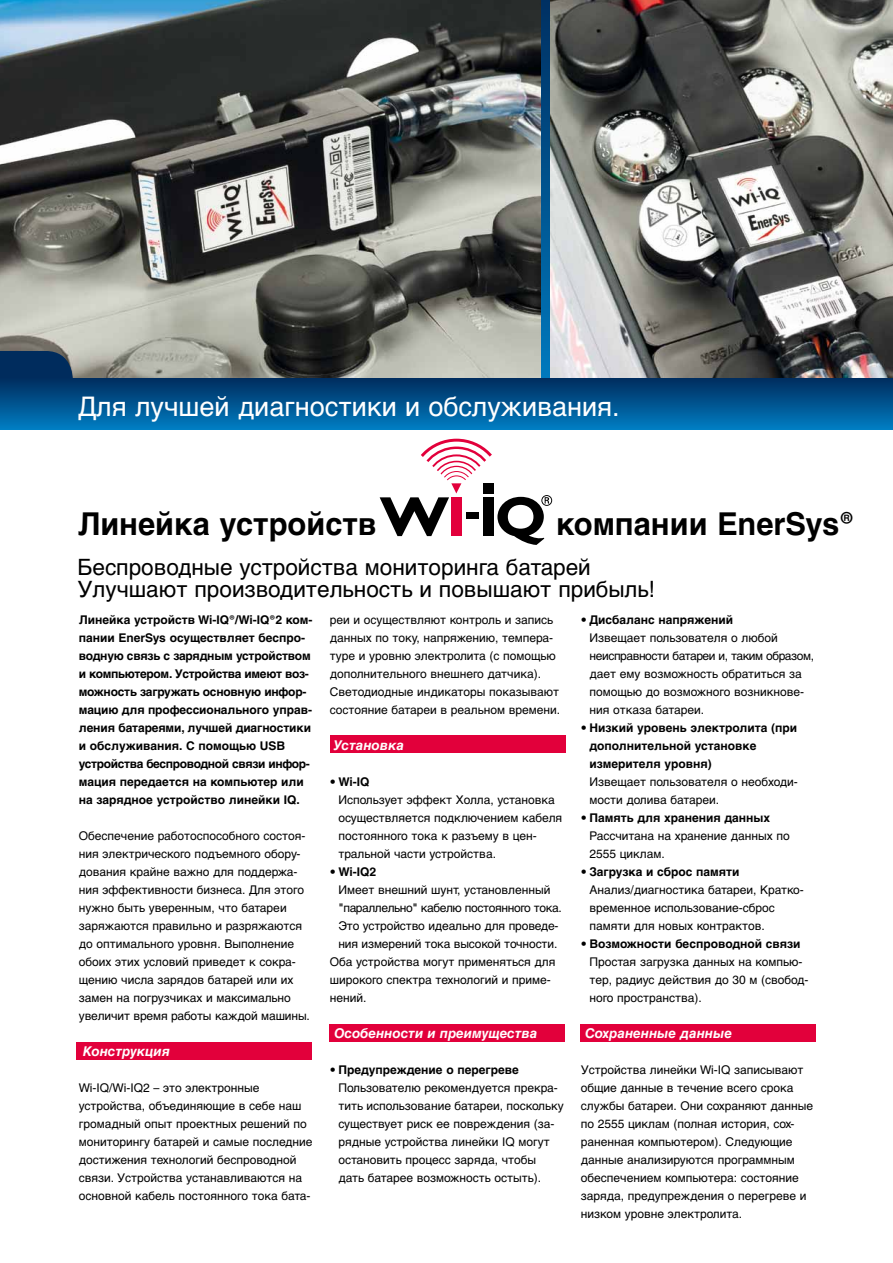
<style>
.page{position:relative;width:893px;height:1263px;background:#fff}
.page>*{position:absolute;margin:0;border:0;box-sizing:border-box;transform-origin:0 0}
.t1{font:700 31.5px "Helvetica Cyr";color:#000}
.t2{font:27px "Helvetica Cyr Upright";color:#fff}
.t3{font:22.5px/22.5px "Helvetica Cyr Upright";color:#000}
.t4{font:13.5px "Helvetica Cyr Bold Inclined";color:#fff}
.t5{font:12px/18px "Helvetica Cyr Upright";color:#000}
.t6{font:700 12px/18px "Helvetica Cyr";color:#000}
.t7{font:12px "Helvetica Cyr Upright";letter-spacing:-.03em;color:#000}
</style>
<div class="page">
<img style="left:0;top:0;width:540px;height:378px">
<img style="left:551px;top:0;width:342px;height:378px">
<div style="left:580px;top:1024px;width:235px;height:17px;background:#e2003b"></div>
<div style="left:77px;top:1043px;width:235px;height:17px;background:#e2003b"></div>
<div style="left:330px;top:736px;width:236px;height:17px;background:#e2003b"></div>
<div style="left:330px;top:1024px;width:235px;height:17px;background:#e2003b"></div>
<svg style="left:0;top:351px;width:73px;height:27px;background:#0c3460"></svg>
<div style="left:0;top:378px;width:893px;height:51px;background:linear-gradient(to bottom,#002c5d,#007cc1)"></div>
<svg style="left:380px;top:438px;width:172px;height:107px"></svg>
<div style="left:466px;top:512px;width:12px;height:6px;background:#000"></div>
<h2 class="t2" style="left:78px;top:391px;width:543px">Для лучшей диагностики и обслуживания.</h2>
<h1 class="t1" style="left:77px;top:506px;width:301px">Линейка устройств</h1>
<h1 class="t1" style="left:556px;top:506px;width:299px">компании EnerSys®</h1>
<h3 class="t3" style="left:78px;top:556px;width:579px">Беспроводные устройства мониторинга батарей<br>Улучшают производительность и повышают прибыль!</h3>
<p class="t6" style="left:79px;top:610px;width:235px">Линейка устройств Wi-IQ®/Wi-IQ®2 ком&shy;пании EnerSys осуществляет беспро&shy;водную связь с зарядным устройством и компьютером. Устройства имеют воз&shy;можность загружать основную инфор--- мацию для профессионального управ&shy;ления батареями, лучшей диагностики и обслуживания. С помощью USB устройства беспроводной связи инфор&shy;мация передается на компьютер или на зарядное устройство линейки IQ.</p>
<p class="t5" style="left:79px;top:826px;width:233px">Обеспечение работоспособного состоя&shy;ния электрического подъемного обору&shy;дования крайне важно для поддержа&shy;ния эффективности бизнеса. Для этого нужно быть уверенным, что батареи заряжаются правильно и разряжаются до оптимального уровня. Выполнение обоих этих условий приведет к сокра&shy;щению числа зарядов батарей или их замен на погрузчиках и максимально увеличит время работы каждой машины.</p>
<p class="t4" style="left:83px;top:1043px;width:88px">Конструкция</p>
<p class="t5" style="left:79px;top:1078px;width:235px">Wi-IQ/Wi-IQ2 – это электронные устройства, объединяющие в себе наш громадный опыт проектных решений по мониторингу батарей и самые последние достижения технологий беспроводной связи. Устройства устанавливаются на основной кабель постоянного тока бата--</p>
<p class="t5" style="left:330px;top:610px;width:232px">реи и осуществляют контроль и запись данных по току, напряжению, темпера&shy;туре и уровню электролита (с помощью дополнительного внешнего датчика).<br>Светодиодные индикаторы показывают состояние батареи в реальном времени.</p>
<p class="t4" style="left:333px;top:737px;width:72px">Установка</p>
<p class="t6" style="left:330px;top:772px;width:41px">• Wi-IQ</p>
<p class="t5" style="left:338px;top:790px;width:225px">Использует эффект Холла, установка осуществляется подключением кабеля постоянного тока к разъему в цен&shy;тральной части устройства.</p>
<p class="t6" style="left:330px;top:862px;width:48px">• Wi-IQ2</p>
<p class="t5" style="left:338px;top:880px;width:214px">Имеет внешний шунт, установленный</p>
<p class="t7" style="left:338px;top:901px;width:225px">"параллельно" кабелю постоянного тока.</p>
<p class="t5" style="left:338px;top:916px;width:222px">Это устройство идеально для проведе-</p>
<p class="t5" style="left:338px;top:934px;width:220px">ния измерений тока высокой точности.</p>
<p class="t5" style="left:330px;top:952px;width:227px">Оба устройства могут применяться для</p>
<p class="t5" style="left:330px;top:970px;width:222px">широкого спектра технологий и приме-</p>
<p class="t5" style="left:330px;top:988px;width:38px">нений.</p>
<p class="t4" style="left:334px;top:1025px;width:205px">Особенности и преимущества</p>
<p class="t6" style="left:330px;top:1060px;width:190px">• Предупреждение о перегреве</p>
<p class="t5" style="left:338px;top:1078px;width:227px">Пользователю рекомендуется прекра&shy;тить использование батареи, поскольку существует риск ее повреждения (за&shy;рядные устройства линейки IQ могут остановить процесс заряда, чтобы дать батарее возможность остыть).</p>
<p class="t6" style="left:581px;top:610px;width:154px">• Дисбаланс напряжений</p>
<p class="t5" style="left:589px;top:628px;width:226px">Извещает пользователя о любой неисправности батареи и, таким образом, дает ему возможность обратиться за помощью до возможного возникнове&shy;ния отказа батареи.</p>
<p class="t6" style="left:589px;top:718px;width:209px;text-indent:-9px">• Низкий уровень электролита (при дополнительной установке измерителя уровня)</p>
<p class="t5" style="left:589px;top:772px;width:210px">Извещает пользователя о необходи&shy;мости долива батареи.</p>
<p class="t6" style="left:581px;top:808px;width:191px">• Память для хранения данных</p>
<p class="t5" style="left:589px;top:826px;width:202px">Рассчитана на хранение данных по<br>2555 циклам.</p>
<p class="t6" style="left:581px;top:862px;width:160px">• Загрузка и сброс памяти</p>
<p class="t5" style="left:589px;top:880px;width:216px">Анализ/диагностика батареи, Кратко&shy;временное использование-сброс памяти для новых контрактов.</p>
<p class="t6" style="left:581px;top:934px;width:221px">• Возможности беспроводной связи</p>
<p class="t5" style="left:589px;top:952px;width:221px">Простая загрузка данных на компью&shy;тер, радиус действия до 30 м (свобод&shy;ного пространства).</p>
<p class="t4" style="left:585px;top:1025px;width:148px">Сохраненные данные</p>
<p class="t5" style="left:581px;top:1060px;width:234px">Устройства линейки Wi-IQ записывают общие данные в течение всего срока службы батареи. Они сохраняют данные по 2555 циклам (полная история, сох&shy;раненная компьютером). Следующие данные анализируются программным обеспечением компьютера: состояние заряда, предупреждения о перегреве и низком уровне электролита.</p>
</div>
